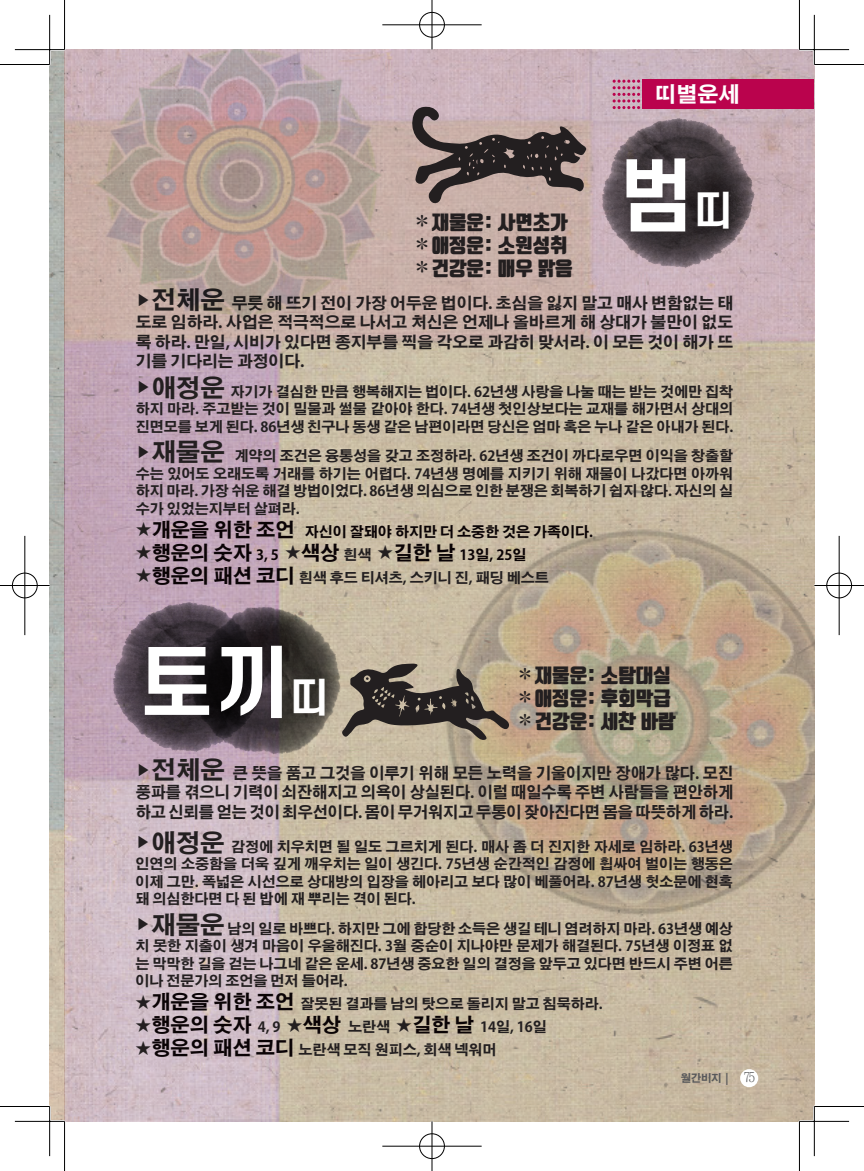
<style>
.page{position:relative;width:864px;height:1171px;background:#fff}
.page>*{position:absolute;margin:0;border:0;box-sizing:border-box;transform-origin:0 0}
.t1{font:700 78.75px "S Core Dream 6";color:#fff}
.t2{font:700 21px "Adobe Gothic Std";color:#fff}
.t3{font:900 19.25px/23.1px "Tmon Monsori";color:#231f20}
.t4{font:700 19.25px "Adobe Gothic Std";color:#0a0305}
.t5{font:700 15.75px/19.2px "Adobe Gothic Std";color:#231f20;text-align:justify}
.t6{font:700 14px/17.5px "Adobe Gothic Std";color:#231f20;text-align:justify}
.t7{font:700 14px "Adobe Gothic Std";color:#0a0305}
.t8{font:700 10.5px "Adobe Gothic Std";color:#57585a}
.s1{font-family:"Adobe Gothic Std";font-weight:700}
.s2{font-size:40.07px}
.s3{font-size:24.5px}
.s4{font-size:15.75px;color:#231f20}
.s5{font-size:19.25px}
.s6{font-size:14px}
.s7{font-size:14px;color:#231f20}
.s8{font-size:15.75px}
.s9{font-size:19.25px;color:#0a0305}
.s10{font-family:"Chosunilbo NM";font-weight:400;font-size:14px}
</style>
<div class="page">
<img style="left:50px;top:50px;width:764px;height:1071px">
<img style="left:430px;top:513px;width:384px;height:416px">
<img style="left:101px;top:592px;width:59px;height:175px">
<img style="left:160px;top:570px;width:214px;height:216px">
<img style="left:590px;top:107px;width:177px;height:175px">
<img style="left:91px;top:50px;width:297px;height:282px">
<svg style="left:408px;top:106px;width:178px;height:98px;background:#897876"></svg>
<svg style="left:341px;top:663px;width:168px;height:77px;background:#7f7466"></svg>
<div style="left:642px;top:79px;width:172px;height:30px;background:#ba034d"></div>
<svg style="left:612px;top:80px;width:28px;height:29px"></svg>
<div style="left:739px;top:1069px;width:19px;height:18px;background:#fff;border-radius:50%"></div>
<hr style="left:15px;top:48px;width:49px;height:3px;background:#fff">
<hr style="left:799px;top:48px;width:49px;height:3px;background:#fff">
<hr style="left:15px;top:1120px;width:49px;height:2px;background:#fff">
<hr style="left:799px;top:1120px;width:49px;height:2px;background:#fff">
<hr style="left:48px;top:15px;width:3px;height:49px;background:#fff">
<hr style="left:48px;top:1106px;width:3px;height:50px;background:#fff">
<hr style="left:812px;top:15px;width:3px;height:49px;background:#fff">
<hr style="left:812px;top:1106px;width:3px;height:50px;background:#fff">
<hr style="left:0;top:64px;width:50px;height:1px;background:#000">
<hr style="left:814px;top:64px;width:49px;height:1px;background:#000">
<hr style="left:0;top:1106px;width:50px;height:1px;background:#000">
<hr style="left:814px;top:1106px;width:49px;height:1px;background:#000">
<hr style="left:64px;top:0;width:1px;height:50px;background:#000">
<hr style="left:64px;top:1121px;width:1px;height:50px;background:#000">
<hr style="left:798px;top:0;width:1px;height:50px;background:#000">
<hr style="left:798px;top:1121px;width:1px;height:50px;background:#000">
<hr style="left:15px;top:49px;width:49px;height:1px;background:#000">
<hr style="left:799px;top:49px;width:49px;height:1px;background:#000">
<hr style="left:15px;top:1121px;width:49px;height:1px;background:#000">
<hr style="left:799px;top:1121px;width:49px;height:1px;background:#000">
<hr style="left:49px;top:15px;width:1px;height:49px;background:#000">
<hr style="left:49px;top:1106px;width:1px;height:50px;background:#000">
<hr style="left:813px;top:15px;width:1px;height:49px;background:#000">
<hr style="left:813px;top:1106px;width:1px;height:50px;background:#000">
<div style="left:418px;top:11px;width:27px;height:27px;border:2px solid #fff;border-radius:50%"></div>
<hr style="left:382px;top:24px;width:99px;height:2px;background:#fff">
<hr style="left:430px;top:0;width:3px;height:50px;background:#fff">
<div style="left:419px;top:12px;width:25px;height:25px;border:1px solid #000;border-radius:50%"></div>
<hr style="left:382px;top:25px;width:99px;height:1px;background:#000">
<hr style="left:431px;top:0;width:1px;height:50px;background:#000">
<div style="left:418px;top:1132px;width:27px;height:28px;border:2px solid #fff;border-radius:50%"></div>
<hr style="left:382px;top:1145px;width:99px;height:2px;background:#fff">
<hr style="left:430px;top:1121px;width:3px;height:50px;background:#fff">
<div style="left:419px;top:1133px;width:25px;height:26px;border:1px solid #000;border-radius:50%"></div>
<hr style="left:382px;top:1146px;width:99px;height:1px;background:#000">
<hr style="left:431px;top:1121px;width:1px;height:50px;background:#000">
<div style="left:11px;top:572px;width:27px;height:27px;border:2px solid #fff;border-radius:50%"></div>
<hr style="left:0;top:584px;width:50px;height:3px;background:#fff">
<hr style="left:24px;top:536px;width:2px;height:99px;background:#fff">
<div style="left:12px;top:573px;width:25px;height:25px;border:1px solid #000;border-radius:50%"></div>
<hr style="left:0;top:585px;width:50px;height:1px;background:#000">
<hr style="left:25px;top:536px;width:1px;height:99px;background:#000">
<div style="left:825px;top:572px;width:27px;height:27px;border:2px solid #fff;border-radius:50%"></div>
<hr style="left:814px;top:584px;width:49px;height:3px;background:#fff">
<hr style="left:837px;top:536px;width:3px;height:99px;background:#fff">
<div style="left:826px;top:573px;width:25px;height:25px;border:1px solid #000;border-radius:50%"></div>
<hr style="left:814px;top:585px;width:49px;height:1px;background:#000">
<hr style="left:838px;top:536px;width:1px;height:99px;background:#000">
<h3 class="t3" style="left:412px;top:212px;width:162px"><span class="s1">✽</span>재물운: 사면초가 <span class="s1">✽</span>애정운: 소원성취 <span class="s1">✽</span>건강운: 매우 맑음</h3>
<h2 class="t2" style="left:655px;top:82px;width:85px">띠별운세</h2>
<h1 class="t1" style="left:618px;top:139px;width:116px">범<span class="s2">띠</span></h1>
<p class="t5" style="left:136px;top:294px;width:599px">▶<span class="s3">전체운</span> 무릇 해 뜨기 전이 가장 어두운 법이다. 초심을 잃지 말고 매사 변함없는 태 도로 임하라. 사업은 적극적으로 나서고 처신은 언제나 올바르게 해 상대가 불만이 없도 록 하라. 만일, 시비가 있다면 종지부를 찍을 각오로 과감히 맞서라. 이 모든 것이 해가 뜨 기를 기다리는 과정이다.</p>
<p class="t6" style="left:136px;top:383px;width:598px"><sup>▶</sup><span class="s3">애정운</span> 자기가 결심한 만큼 행복해지는 법이다. 62년생 사랑을 나눌 때는 받는 것에만 집착 하지 마라. 주고받는 것이 밀물과 썰물 같아야 한다. 74년생 첫인상보다는 교재를 해가면서 상대의 진면모를 보게 된다. 86년생 친구나 동생 같은 남편이라면 당신은 엄마 혹은 누나 같은 아내가 된다.</p>
<p class="t6" style="left:136px;top:448px;width:599px"><sup>▶</sup><span class="s3">재물운</span> 계약의 조건은 융통성을 갖고 조정하라. 62년생 조건이 까다로우면 이익을 창출할 수는 있어도 오래도록 거래를 하기는 어렵다. 74년생 명예를 지키기 위해 재물이 나갔다면 아까워 하지 마라. 가장 쉬운 해결 방법이었다. 86년생 의심으로 인한 분쟁은 회복하기 쉽지 않다. 자신의 실 수가 있었는지부터 살펴라.</p>
<p class="t7" style="left:136px;top:523px;width:458px"><span class="s4">★</span><span class="s5">개운을 위한 조언</span> 자신이 잘돼야 하지만 더 소중한 것은 가족이다.</p>
<h3 class="t4" style="left:136px;top:541px;width:392px"><span class="s4">★</span>행운의 숫자 <span class="s6">3, 5</span> <span class="s4">★</span>색상 <span class="s7">흰색</span> <span class="s4">★</span>길한 날 <span class="s6">13일, 25일</span></h3>
<p class="t6" style="left:136px;top:569px;width:414px"><span class="s8">★</span><span class="s9">행운의 패션 코디</span> 흰색 후드 티셔츠, 스키니 진, 패딩 베스트</p>
<h1 class="t1" style="left:139px;top:626px;width:191px">토끼<span class="s2">띠</span></h1>
<h3 class="t3" style="left:515px;top:664px;width:162px"><span class="s1">✽</span>재물운: 소탐대실 <span class="s1">✽</span>애정운: 후회막급 <span class="s1">✽</span>건강운: 세찬 바람</h3>
<p class="t5" style="left:136px;top:764px;width:598px">▶<span class="s3">전체운</span> 큰 뜻을 품고 그것을 이루기 위해 모든 노력을 기울이지만 장애가 많다. 모진 풍파를 겪으니 기력이 쇠잔해지고 의욕이 상실된다. 이럴 때일수록 주변 사람들을 편안하게 하고 신뢰를 얻는 것이 최우선이다. 몸이 무거워지고 두통이 잦아진다면 몸을 따뜻하게 하라.</p>
<p class="t6" style="left:135px;top:838px;width:598px"><sup>▶</sup><span class="s3">애정운</span> 감정에 치우치면 될 일도 그르치게 된다. 매사 좀 더 진지한 자세로 임하라. 63년생 인연의 소중함을 더욱 깊게 깨우치는 일이 생긴다. 75년생 순간적인 감정에 휩싸여 벌이는 행동은 이제 그만. 폭넓은 시선으로 상대방의 입장을 헤아리고 보다 많이 베풀어라. 87년생 헛소문에 현혹 돼 의심한다면 다 된 밥에 재 뿌리는 격이 된다.</p>
<p class="t6" style="left:135px;top:920px;width:598px"><sup>▶</sup><span class="s3">재물운</span> 남의 일로 바쁘다. 하지만 그에 합당한 소득은 생길 테니 염려하지 마라. 63년생 예상 치 못한 지출이 생겨 마음이 우울해진다. 3월 중순이 지나야만 문제가 해결된다. 75년생 이정표 없 는 막막한 길을 걷는 나그네 같은 운세. 87년생 중요한 일의 결정을 앞두고 있다면 반드시 주변 어른 이나 전문가의 조언을 먼저 들어라.</p>
<p class="t6" style="left:135px;top:995px;width:468px"><span class="s8">★</span><span class="s9">개운을 위한 조언</span> 잘못된 결과를 남의 탓으로 돌리지 말고 침묵하라.</p>
<p class="t6" style="left:135px;top:1019px;width:413px"><span class="s8">★</span><span class="s9">행운의 숫자</span> 4, 9 <span class="s8">★</span><span class="s9">색상</span> 노란색 <span class="s8">★</span><span class="s9">길한 날</span> 14일, 16일</p>
<p class="t6" style="left:135px;top:1042px;width:362px"><span class="s8">★</span><span class="s9">행운의 패션 코디</span> 노란색 모직 원피스, 회색 넥워머</p>
<p class="t8" style="left:680px;top:1072px;width:76px">월간비지 | <span class="s10">75</span></p>
</div>
